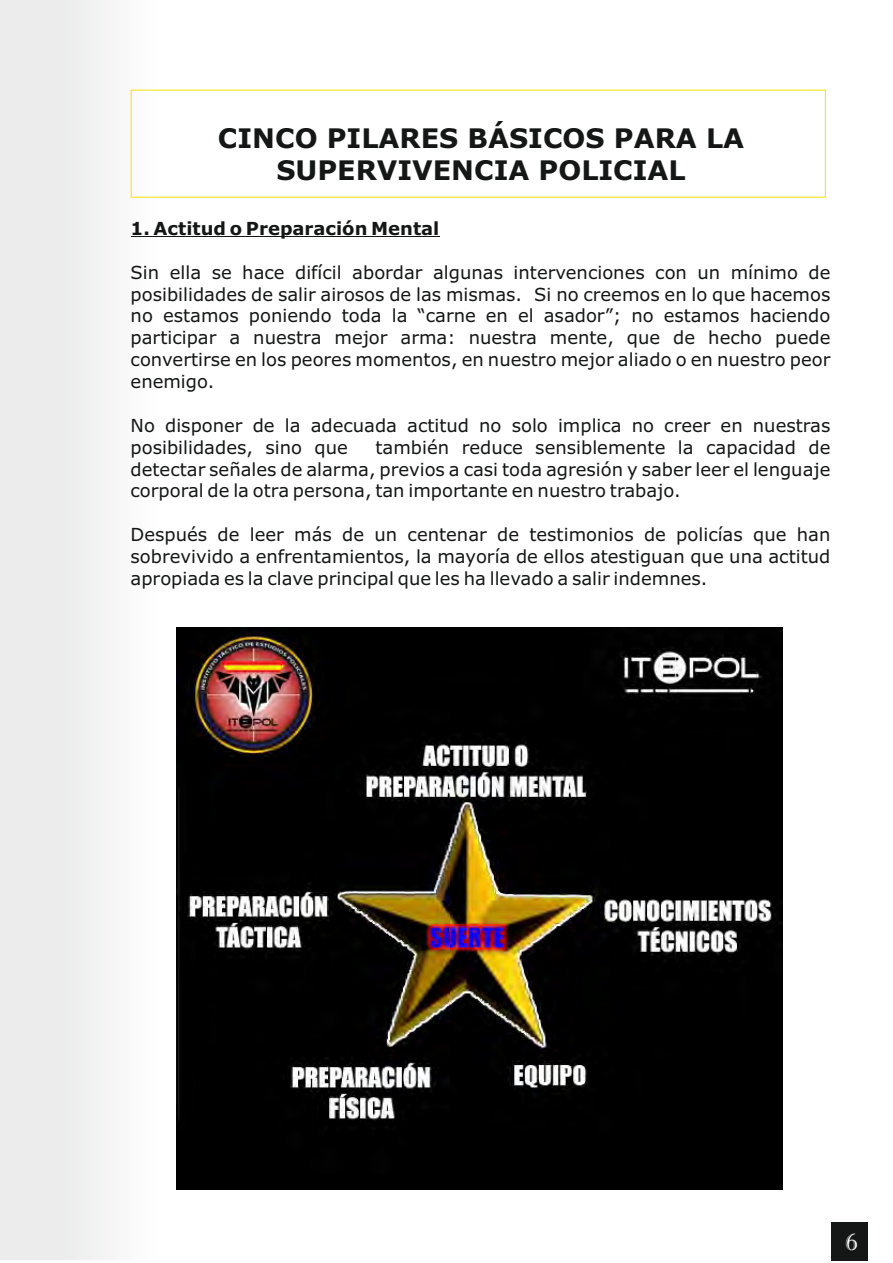
<style>
.page{position:relative;width:893px;height:1263px;background:#fff}
.page>*{position:absolute;margin:0;border:0;box-sizing:border-box;transform-origin:0 0}
.t1{font:700 27px/32.8px "Verdana";color:#151616;text-align:center}
.t2{font:23.55px "Imprint MT Shadow";color:#fff}
.t3{font:18px/21.9px "Verdana";color:#151616;text-align:justify}
.t4{font:700 18px "Verdana";color:#151616}
</style>
<div class="page">
<div style="left:0;top:1px;width:228px;height:1258px;background:#f3f3f3"></div>
<hr style="left:131px;top:237px;width:308px;height:1px;background:#151616">
<div style="left:831px;top:1222px;width:37px;height:39px;background:#151616"></div>
<img style="left:177px;top:627px;width:605px;height:562px">
<h1 class="t1" style="left:218px;top:124px;width:528px">CINCO PILARES BÁSICOS PARA LA<br>SUPERVIVENCIA POLICIAL</h1>
<p class="t4" style="left:131px;top:221px;width:310px">1. Actitud o Preparación Mental</p>
<p class="t3" style="left:131px;top:263px;width:701px">Sin ella se hace difícil abordar algunas intervenciones con un mínimo de posibilidades de salir airosos de las mismas. Si no creemos en lo que hacemos no estamos poniendo toda la “carne en el asador”; no estamos haciendo participar a nuestra mejor arma: nuestra mente, que de hecho puede convertirse en los peores momentos, en nuestro mejor aliado o en nuestro peor enemigo.</p>
<p class="t3" style="left:131px;top:416px;width:701px">No disponer de la adecuada actitud no solo implica no creer en nuestras posibilidades, sino que</p>
<p class="t3" style="left:131px;top:438px;width:701px;text-indent:245px">también reduce sensiblemente la capacidad de detectar señales de alarma, previos a casi toda agresión y saber leer el lenguaje corporal de la otra persona, tan importante en nuestro trabajo.</p>
<p class="t3" style="left:131px;top:525px;width:701px">Después de leer más de un centenar de testimonios de policías que han sobrevivido a enfrentamientos, la mayoría de ellos atestiguan que una actitud apropiada es la clave principal que les ha llevado a salir indemnes.</p>
<h2 class="t2" style="left:846px;top:1233px;width:14px">6</h2>
</div>
